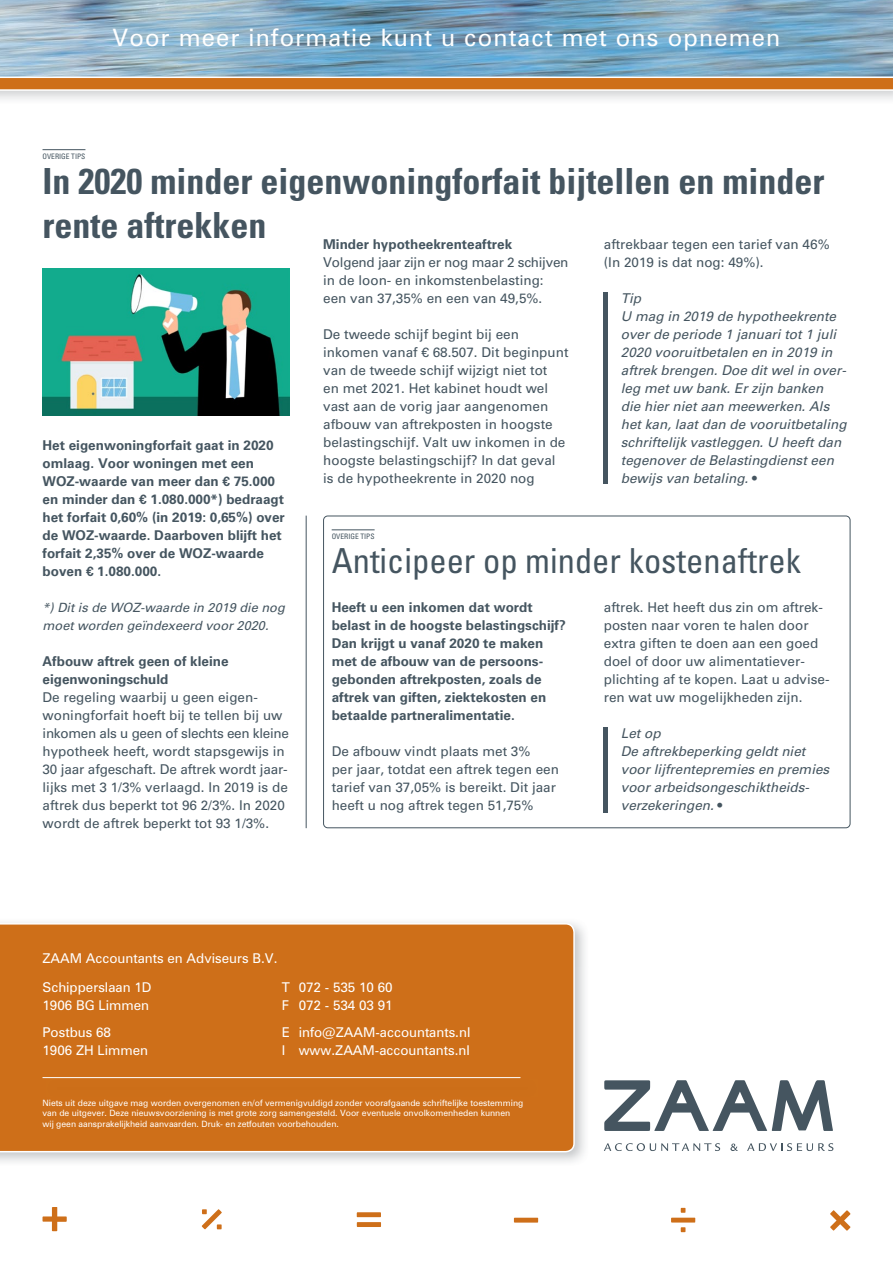
<style>
.page{position:relative;width:893px;height:1263px;background:#fff}
.page>*{position:absolute;margin:0;border:0;box-sizing:border-box;transform-origin:0 0}
.t1{font:700 condensed 36px/43.2px "Univers LT Std";color:#455560}
.t2{font:condensed 34.5px "Univers LT Std";color:#455560}
.t3{font:24px "Zurich BT";letter-spacing:.05em;color:#fff}
.t4{font:13.5px/18px "Univers LT Std";color:#455560}
.t5{font:700 13.5px/18px "Univers LT Std";color:#455560}
.t6{font:italic 13.5px/18px "Univers LT Std";color:#455560}
.t7{font:13.5px/18px "Zurich BT";color:#fff}
.t8{font:italic 12.75px/18px "Univers LT Std";color:#455560}
.t9{font:8.7px/10.5px "Zurich BT";color:#fff}
.t10{font:condensed 7.5px "Univers LT Std";color:#455560}
.s1{font-style:normal}
</style>
<div class="page">
<img style="left:0;top:0;width:893px;height:100px">
<svg style="left:0;top:77px;width:893px;height:14px;background:#d78a45"></svg>
<svg style="left:43px;top:1207px;width:24px;height:24px"></svg>
<svg style="left:357px;top:1212px;width:24px;height:15px"></svg>
<svg style="left:514px;top:1218px;width:24px;height:4px"></svg>
<svg style="left:671px;top:1208px;width:24px;height:24px"></svg>
<svg style="left:201px;top:1209px;width:21px;height:20px"></svg>
<svg style="left:830px;top:1210px;width:21px;height:21px"></svg>
<div style="left:0;top:922px;width:576px;height:231px;background:#ce6f19"></div>
<svg style="left:604px;top:1143px;width:116px;height:8px"></svg>
<svg style="left:730px;top:1143px;width:8px;height:8px"></svg>
<svg style="left:747px;top:1143px;width:86px;height:8px"></svg>
<svg style="left:604px;top:1080px;width:229px;height:51px"></svg>
<div style="left:46px;top:1079px;width:492px;height:18px;background:#cd6f19"></div>
<hr style="left:43px;top:1077px;width:477px;height:1px;background:#fff">
<div style="left:323px;top:516px;width:527px;height:312px;border:1px solid #455560;border-radius:4px"></div>
<hr style="left:43px;top:149px;width:42px;height:1px;background:#455560">
<hr style="left:604px;top:293px;width:4px;height:191px;background:#455560">
<hr style="left:332px;top:529px;width:43px;height:1px;background:#455560">
<hr style="left:306px;top:516px;width:1px;height:312px;background:#455560">
<hr style="left:604px;top:728px;width:4px;height:85px;background:#455560">
<img style="left:43px;top:269px;width:246px;height:146px">
<h3 class="t3" style="left:113px;top:23px;width:669px">Voor meer informatie kunt u contact met ons opnemen</h3>
<p class="t10" style="left:43px;top:151px;width:44px">OVERIGE TIPS</p>
<h1 class="t1" style="left:43px;top:160px;width:783px">In 2020 minder eigenwoningforfait bijtellen en minder rente aftrekken</h1>
<p class="t4" style="left:604px;top:235px;width:227px">aftrekbaar tegen een tarief van 46% (In 2019 is dat nog: 49%).</p>
<p class="t6" style="left:621px;top:289px;width:227px">Tip<br>U mag in 2019 de hypotheekrente over de periode 1 januari tot 1 juli<br>2020 vooruitbetalen en in 2019 in aftrek brengen. Doe dit wel in over&shy;leg met uw bank. Er zijn banken<br>die hier niet aan meewerken. Als het kan, laat dan de vooruitbetaling schriftelijk vastleggen. U heeft dan tegenover de Belastingdienst een bewijs van betaling. <span class="s1">•</span></p>
<p class="t5" style="left:323px;top:235px;width:191px">Minder hypotheekrenteaftrek</p>
<p class="t4" style="left:323px;top:253px;width:247px">Volgend jaar zijn er nog maar 2 schijven in de loon- en inkomstenbelasting: een van 37,35% en een van 49,5%.</p>
<p class="t4" style="left:323px;top:325px;width:247px">De tweede schijf begint bij een inkomen vanaf € 68.507. Dit beginpunt van de tweede schijf wijzigt niet tot<br>en met 2021. Het kabinet houdt wel vast aan de vorig jaar aangenomen afbouw van aftrekposten in hoogste belastingschijf. Valt uw inkomen in de hoogste belastingschijf? In dat geval is de hypotheekrente in 2020 nog</p>
<p class="t5" style="left:43px;top:436px;width:244px">Het eigenwoningforfait gaat in 2020 omlaag. Voor woningen met een<br>WOZ-waarde van meer dan € 75.000 en minder dan € 1.080.000*) bedraagt het forfait 0,60% (in 2019: 0,65%) over de WOZ-waarde. Daarboven blijft het forfait 2,35% over de WOZ-waarde boven € 1.080.000.</p>
<p class="t8" style="left:43px;top:599px;width:244px">*) Dit is de WOZ-waarde in 2019 die nog moet worden geïndexeerd voor 2020.</p>
<p class="t5" style="left:43px;top:652px;width:188px">Afbouw aftrek geen of kleine eigenwoningschuld</p>
<p class="t4" style="left:43px;top:688px;width:248px">De regeling waarbij u geen eigen&shy;woningforfait hoeft bij te tellen bij uw inkomen als u geen of slechts een kleine hypotheek heeft, wordt stapsgewijs in 30 jaar afgeschaft. De aftrek wordt jaar&shy;lijks met 3 1/3% verlaagd. In 2019 is de aftrek dus beperkt tot 96 2/3%. In 2020 wordt de aftrek beperkt tot 93 1/3%.</p>
<p class="t10" style="left:332px;top:531px;width:44px">OVERIGE TIPS</p>
<h2 class="t2" style="left:332px;top:539px;width:471px">Anticipeer op minder kostenaftrek</h2>
<p class="t4" style="left:604px;top:598px;width:227px">aftrek. Het heeft dus zin om aftrek&shy;posten naar voren te halen door extra giften te doen aan een goed doel of door uw alimentatiever&shy;plichting af te kopen. Laat u advise&shy;ren wat uw mogelijkheden zijn.</p>
<p class="t6" style="left:621px;top:724px;width:210px">Let op<br>De aftrekbeperking geldt niet voor lijfrentepremies en premies voor arbeidsongeschiktheids&shy;verzekeringen. <span class="s1">•</span></p>
<p class="t5" style="left:332px;top:598px;width:236px">Heeft u een inkomen dat wordt belast in de hoogste belastingschijf?<br>Dan krijgt u vanaf 2020 te maken met de afbouw van de persoons&shy;gebonden aftrekposten, zoals de aftrek van giften, ziektekosten en betaalde partneralimentatie.</p>
<p class="t4" style="left:332px;top:742px;width:229px">De afbouw vindt plaats met 3%<br>per jaar, totdat een aftrek tegen een tarief van 37,05% is bereikt. Dit jaar heeft u nog aftrek tegen 51,75%</p>
<p class="t7" style="left:43px;top:949px;width:236px">ZAAM Accountants en Adviseurs B.V.</p>
<p class="t7" style="left:43px;top:978px;width:110px">Schipperslaan 1D<br>1906 BG Limmen</p>
<p class="t7" style="left:43px;top:1023px;width:107px">Postbus 68<br>1906 ZH Limmen</p>
<p class="t7" style="left:282px;top:978px;width:113px">T 072 - 535 10 60<br>F 072 - 534 03 91</p>
<p class="t7" style="left:282px;top:1023px;width:190px">E info@ZAAM-accountants.nl<br>I www.ZAAM-accountants.nl</p>
<p class="t9" style="left:43px;top:1097px;width:482px">Niets uit deze uitgave mag worden overgenomen en/of vermenigvuldigd zonder voorafgaande schriftelijke toestemming van de uitgever. Deze nieuwsvoorziening is met grote zorg samengesteld. Voor eventuele onvolkomenheden kunnen wij geen aansprakelijkheid aanvaarden. Druk- en zetfouten voorbehouden.</p>
</div>
